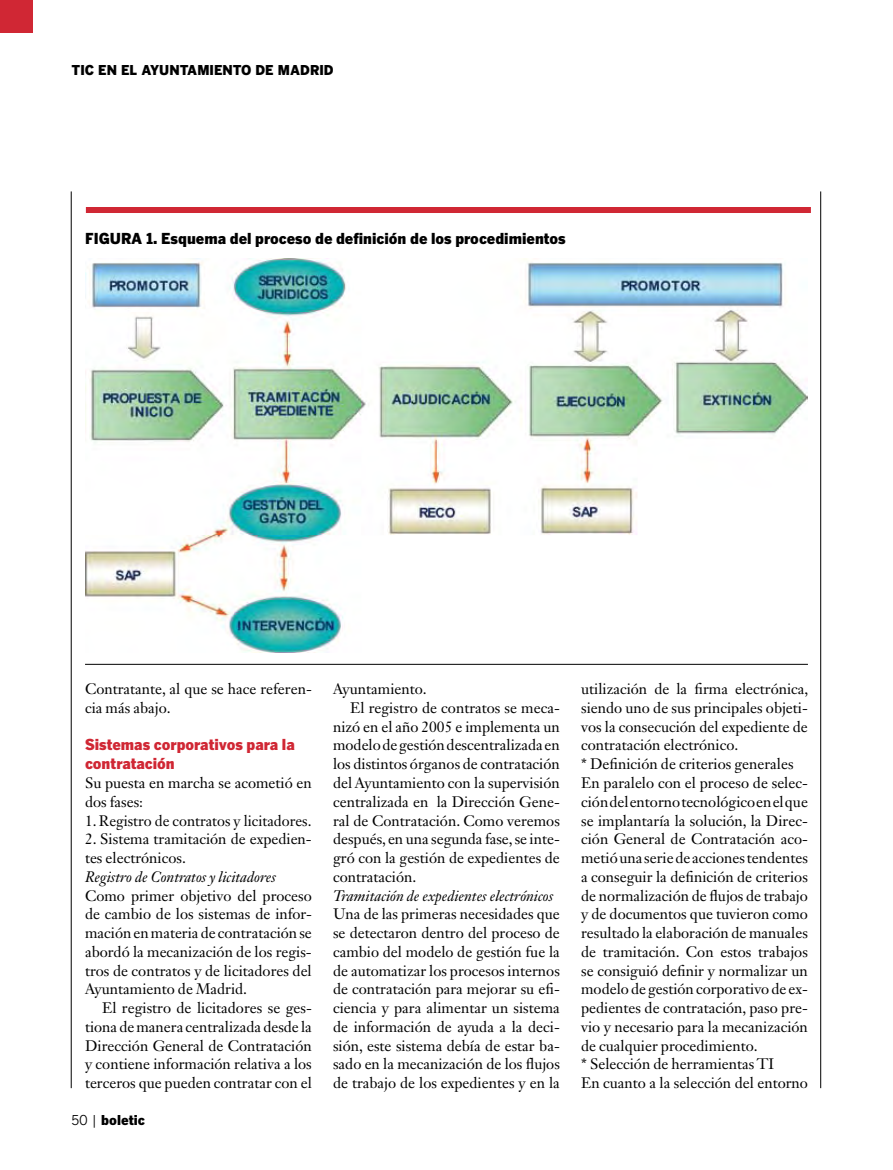
<style>
.page{position:relative;width:893px;height:1170px;background:#fff}
.page>*{position:absolute;margin:0;border:0;box-sizing:border-box;transform-origin:0 0}
.t1{font:15px/18.8px "Janson Text LT Std";color:#000}
.t2{font:italic 15px "Janson Text LT Std";color:#000}
.t3{font:900 15px "Benton Gothic";color:#000}
.t4{font:900 15px/18.8px "Benton Gothic";color:#d02734}
.t5{font:900 13.5px "Benton Gothic";color:#000}
.s1{font-weight:400}
</style>
<div class="page">
<hr style="left:71px;top:191px;width:1px;height:897px;background:#000">
<hr style="left:820px;top:191px;width:1px;height:897px;background:#000">
<div style="left:0;top:0;width:33px;height:33px;background:#d02734"></div>
<img style="left:85px;top:259px;width:723px;height:393px">
<hr style="left:85px;top:664px;width:723px;height:1px;background:#000">
<div style="left:86px;top:207px;width:725px;height:6px;background:#d02734"></div>
<p class="t5" style="left:71px;top:61px;width:264px">TIC EN EL AYUNTAMIENTO DE MADRID</p>
<p class="t3" style="left:85px;top:229px;width:482px">FIGURA 1. Esquema del proceso de definición de los procedimientos</p>
<p class="t1" style="left:85px;top:679px;width:228px">Contratante, al que se hace referen&shy;cia más abajo.</p>
<p class="t4" style="left:85px;top:735px;width:211px">Sistemas corporativos para la contratación</p>
<p class="t1" style="left:85px;top:773px;width:228px">Su puesta en marcha se acometió en dos fases:</p>
<p class="t1" style="left:85px;top:810px;width:228px">1. Registro de contratos y licitadores.</p>
<p class="t1" style="left:85px;top:829px;width:228px">2. Sistema tramitación de expedien&shy;tes electrónicos.</p>
<p class="t2" style="left:85px;top:867px;width:192px">Registro de Contratos y licitadores</p>
<p class="t1" style="left:85px;top:885px;width:228px;text-align:justify">Como primer objetivo del proceso de cambio de los sistemas de infor&shy;mación en materia de contratación se abordó la mecanización de los regis&shy;tros de contratos y de licitadores del Ayuntamiento de Madrid.</p>
<p class="t1" style="left:85px;top:998px;width:228px;text-align:justify;text-indent:17px">El registro de licitadores se ges&shy;tiona de manera centralizada desde la Dirección General de Contratación y contiene información relativa a los terceros que pueden contratar con el</p>
<p class="t5" style="left:71px;top:1111px;width:75px"><span class="s1">50 |</span> boletic</p>
<p class="t1" style="left:333px;top:679px;width:95px">Ayuntamiento.</p>
<p class="t1" style="left:350px;top:698px;width:211px">El registro de contratos se meca-</p>
<p class="t1" style="left:333px;top:717px;width:228px">nizó en el año 2005 e implementa un</p>
<p class="t1" style="left:333px;top:735px;width:228px">modelo de gestión descentralizada en</p>
<p class="t1" style="left:333px;top:754px;width:228px">los distintos órganos de contratación</p>
<p class="t1" style="left:333px;top:773px;width:228px">del Ayuntamiento con la supervisión</p>
<p class="t1" style="left:333px;top:792px;width:228px">centralizada en la Dirección Gene-</p>
<p class="t1" style="left:333px;top:810px;width:228px">ral de Contratación. Como veremos</p>
<p class="t1" style="left:333px;top:829px;width:228px">después, en una segunda fase, se inte-</p>
<p class="t1" style="left:333px;top:848px;width:228px">gró con la gestión de expedientes de</p>
<p class="t1" style="left:333px;top:867px;width:85px">contratación.</p>
<p class="t2" style="left:333px;top:886px;width:222px">Tramitación de expedientes electrónicos</p>
<p class="t1" style="left:333px;top:904px;width:228px;text-align:justify">Una de las primeras necesidades que se detectaron dentro del proceso de cambio del modelo de gestión fue la de automatizar los procesos internos de contratación para mejorar su efi&shy;ciencia y para alimentar un sistema de información de ayuda a la deci&shy;sión, este sistema debía de estar ba&shy;sado en la mecanización de los flujos de trabajo de los expedientes y en la</p>
<p class="t1" style="left:581px;top:679px;width:229px">utilización de la firma electrónica, siendo uno de sus principales objeti&shy;vos la consecución del expediente de contratación electrónico.<br>* Definición de criterios generales En paralelo con el proceso de selec&shy;ción del entorno tecnológico en el que se implantaría la solución, la Direc&shy;ción General de Contratación aco&shy;metió una serie de acciones tendentes a conseguir la definición de criterios de normalización de flujos de trabajo y de documentos que tuvieron como resultado la elaboración de manuales de tramitación. Con estos trabajos se consiguió definir y normalizar un modelo de gestión corporativo de ex&shy;pedientes de contratación, paso pre&shy;vio y necesario para la mecanización de cualquier procedimiento.<br>* Selección de herramientas TI<br>En cuanto a la selección del entorno</p>
</div>
